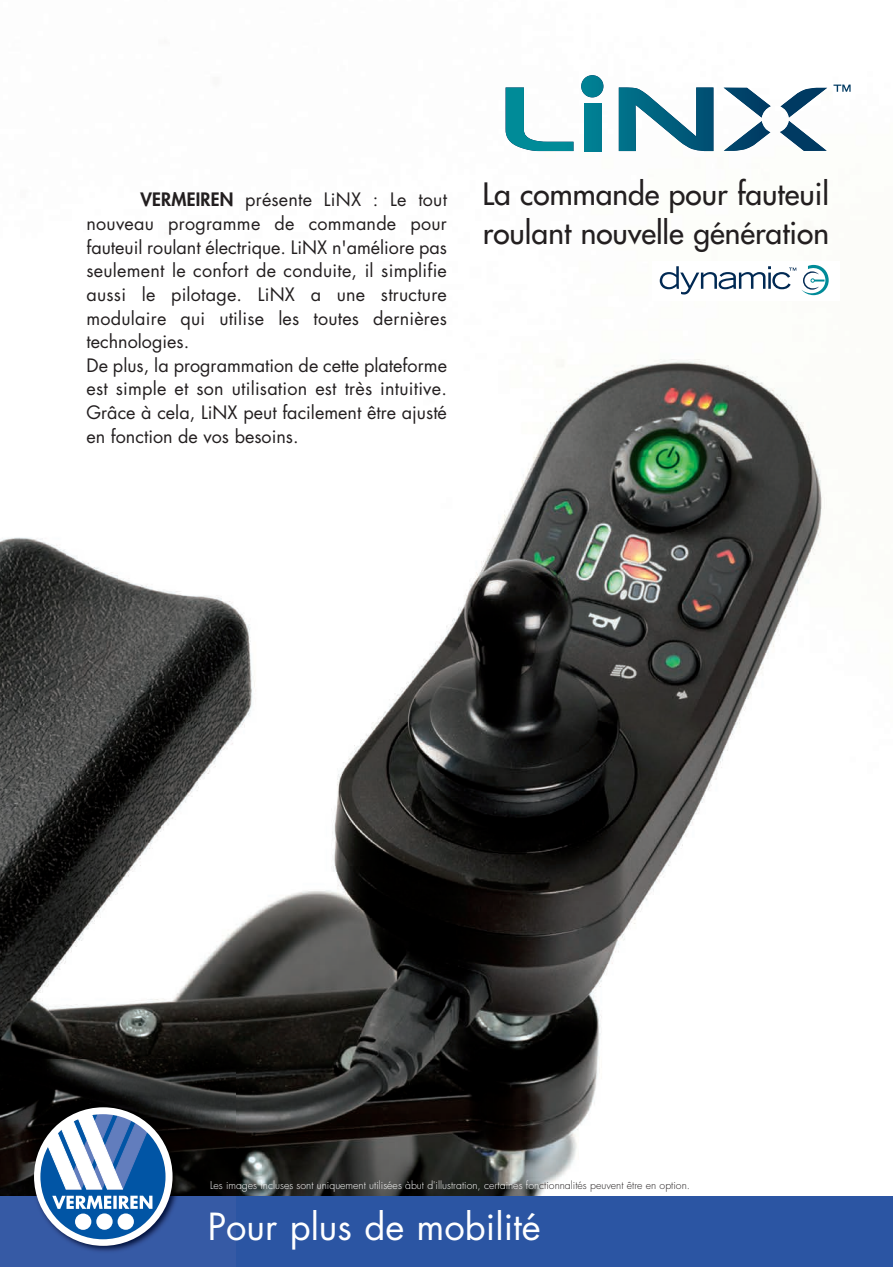
<style>
.page{position:relative;width:893px;height:1267px;background:#fff}
.page>*{position:absolute;margin:0;border:0;box-sizing:border-box;transform-origin:0 0}
.t1{font:36.3px "Futura";color:#fff}
.t2{font:30px/39.3px "Futura";color:#231f20}
.t3{font:18px/23.5px "Futura";letter-spacing:.01em;color:#231f20}
.t4{font:300 10.5px "Futura";color:#fff}
.s1{font-weight:800}
.s2{color:#231f20}
</style>
<div class="page">
<img style="left:0;top:75px;width:851px;height:1121px">
<div style="left:0;top:1196px;width:893px;height:71px;background:#2b55a3"></div>
<img style="left:0;top:1059px;width:236px;height:208px">
<svg style="left:34px;top:1107px;width:139px;height:139px"></svg>
<svg style="left:505px;top:87px;width:69px;height:64px"></svg>
<div style="left:584px;top:104px;width:17px;height:47px;background:#007e93"></div>
<svg style="left:619px;top:87px;width:95px;height:64px"></svg>
<div style="left:581px;top:75px;width:22px;height:22px;background:#007e93;border-radius:50%"></div>
<svg style="left:724px;top:88px;width:103px;height:63px"></svg>
<svg style="left:833px;top:85px;width:18px;height:7px"></svg>
<div style="left:652px;top:261px;width:188px;height:40px;background:#fff"></div>
<svg style="left:660px;top:265px;width:169px;height:30px"></svg>
<p class="t3" style="left:87px;top:190px;width:362px;text-indent:54px"><span class="s1">VERMEIREN</span> présente LiNX : Le tout nouveau programme de commande pour fauteuil roulant électrique. LiNX n'améliore pas seulement le confort de conduite, il simplifie aussi le pilotage. LiNX a une structure modulaire qui utilise les toutes dernières technologies.<br>De plus, la programmation de cette plateforme est simple et son utilisation est très intuitive.<br>Grâce à cela, LiNX peut facilement être ajusté en fonction de vos besoins.</p>
<h2 class="t2" style="left:483px;top:176px;width:348px">La commande pour fauteuil roulant nouvelle génération</h2>
<p class="t4" style="left:210px;top:1181px;width:482px">Les images incluses sont uniquement utilisées àbut d'illustration, certaines fon<span class="s2">ctionnalités peuvent être en option.</span></p>
<h1 class="t1" style="left:208px;top:1210px;width:334px">Pour plus de mobilité</h1>
</div>
